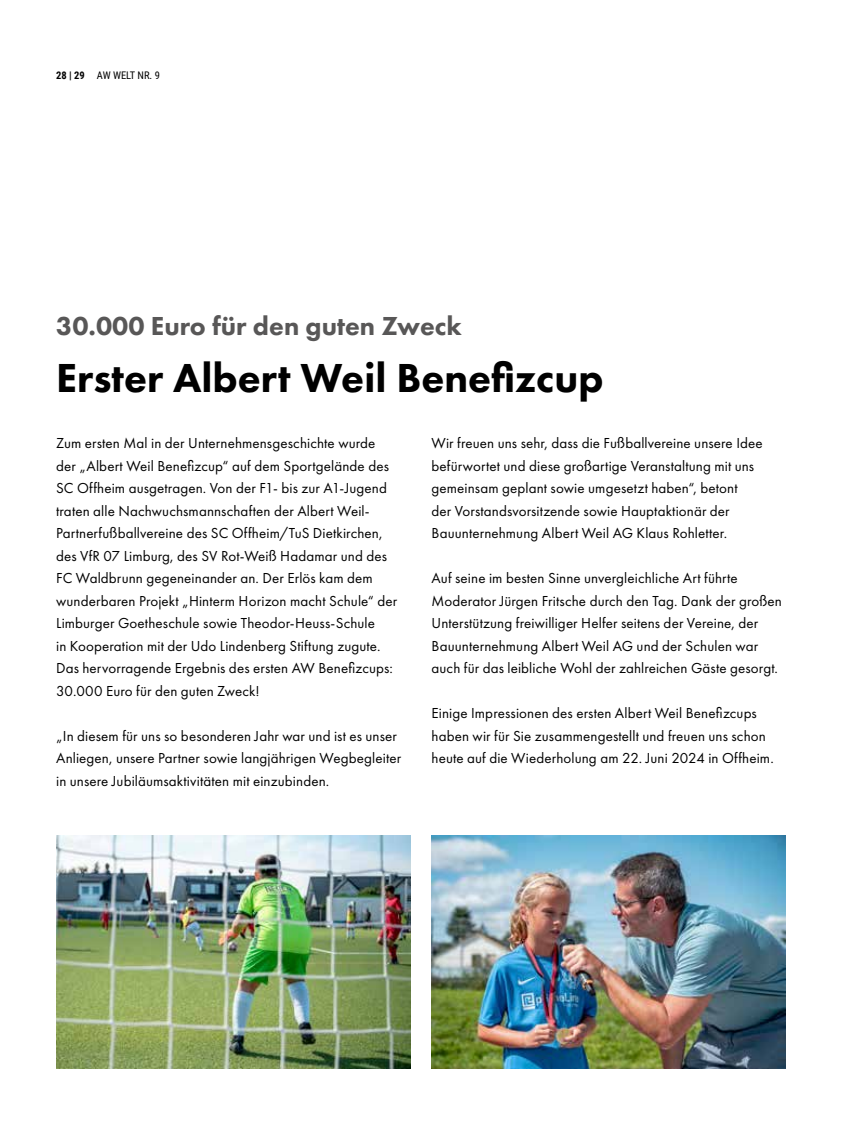
<style>
.page{position:relative;width:842px;height:1136px;background:#fff}
.page>*{position:absolute;margin:0;border:0;box-sizing:border-box;transform-origin:0 0}
.t1{font:800 42px "Futura PT";color:#000}
.t2{font:800 27px "Futura PT";color:#585757}
.t3{font:15px/22.5px "Futura PT";letter-spacing:.01em;color:#000}
.t4{font:10.5px "Roboto Condensed";color:#000}
.s1{font-weight:700}
</style>
<div class="page">
<img style="left:56px;top:835px;width:354px;height:233px">
<img style="left:432px;top:835px;width:354px;height:233px">
<p class="t4" style="left:56px;top:68px;width:105px"><span class="s1">28 | 29</span> AW WELT NR. 9</p>
<h2 class="t2" style="left:56px;top:309px;width:407px">30.000 Euro für den guten Zweck</h2>
<h1 class="t1" style="left:56px;top:351px;width:549px">Erster Albert Weil Benefizcup</h1>
<p class="t3" style="left:56px;top:431px;width:343px">Zum ersten Mal in der Unternehmensgeschichte wurde der „Albert Weil Benefizcup“ auf dem Sportgelände des SC Offheim ausgetragen. Von der F1- bis zur A1-Jugend traten alle Nachwuchsmannschaften der Albert Weil-Partnerfußballvereine des SC Offheim/TuS Dietkirchen, des VfR 07 Limburg, des SV Rot-Weiß Hadamar und des FC Waldbrunn gegeneinander an. Der Erlös kam dem wunderbaren Projekt „Hinterm Horizon macht Schule“ der Limburger Goetheschule sowie Theodor-Heuss-Schule<br>in Kooperation mit der Udo Lindenberg Stiftung zugute.<br>Das hervorragende Ergebnis des ersten AW Benefizcups:<br>30.000 Euro für den guten Zweck!</p>
<p class="t3" style="left:56px;top:724px;width:346px">„In diesem für uns so besonderen Jahr war und ist es unser<br>Anliegen, unsere Partner sowie langjährigen Wegbegleiter in unsere Jubiläumsaktivitäten mit einzubinden.</p>
<p class="t3" style="left:432px;top:431px;width:333px">Wir freuen uns sehr, dass die Fußballvereine unsere Idee befürwortet und diese großartige Veranstaltung mit uns gemeinsam geplant sowie umgesetzt haben“, betont<br>der Vorstandsvorsitzende sowie Hauptaktionär der Bauunternehmung Albert Weil AG Klaus Rohletter.</p>
<p class="t3" style="left:432px;top:566px;width:352px">Auf seine im besten Sinne unvergleichliche Art führte Moderator Jürgen Fritsche durch den Tag. Dank der großen Unterstützung freiwilliger Helfer seitens der Vereine, der Bauunternehmung Albert Weil AG und der Schulen war auch für das leibliche Wohl der zahlreichen Gäste gesorgt.</p>
<p class="t3" style="left:432px;top:701px;width:344px">Einige Impressionen des ersten Albert Weil Benefizcups haben wir für Sie zusammengestellt und freuen uns schon heute auf die Wiederholung am 22. Juni 2024 in Offheim.</p>
</div>
